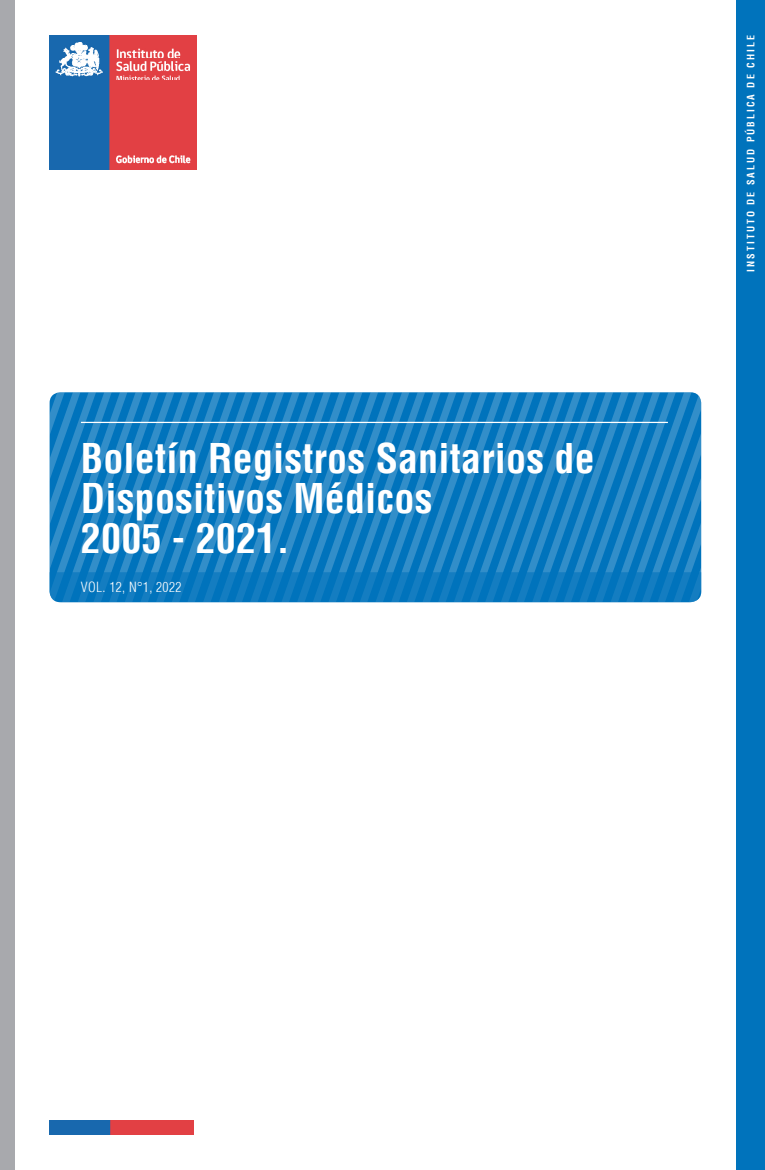
<style>
.page{position:relative;width:765px;height:1170px;background:#fff}
.page>*{position:absolute;margin:0;border:0;box-sizing:border-box;transform-origin:0 0}
.t1{font:700 condensed 40px/40px "Helvetica";letter-spacing:.005em;color:#fff}
.t2{font:300 condensed 13.75px "Helvetica";letter-spacing:.025em;color:#fff}
.t3{font:700 condensed 10px "Helvetica";letter-spacing:.2em;color:#fff}
</style>
<div class="page">
<div style="left:0;top:0;width:14px;height:1169px;background:#a8a9ad"></div>
<div style="left:737px;top:0;width:28px;height:1169px;background:#0073bc"></div>
<img style="left:50px;top:1120px;width:144px;height:14px">
<svg style="left:50px;top:392px;width:651px;height:210px;background:#167fc1"></svg>
<hr style="left:81px;top:422px;width:587px;height:1px;background:#fff">
<img style="left:50px;top:35px;width:147px;height:134px">
<p class="t1" style="left:81px;top:438px;width:515px">Boletín Registros Sanitarios de<br>Dispositivos Médicos<br>2005 - 2021.</p>
<p class="t2" style="left:81px;top:578px;width:102px">VOL. 12, N°1, 2022</p>
<p class="t3" style="left:745px;top:272px;width:238px;rotate:-90deg">INSTITUTO DE SALUD PÚBLICA DE CHILE</p>
</div>
